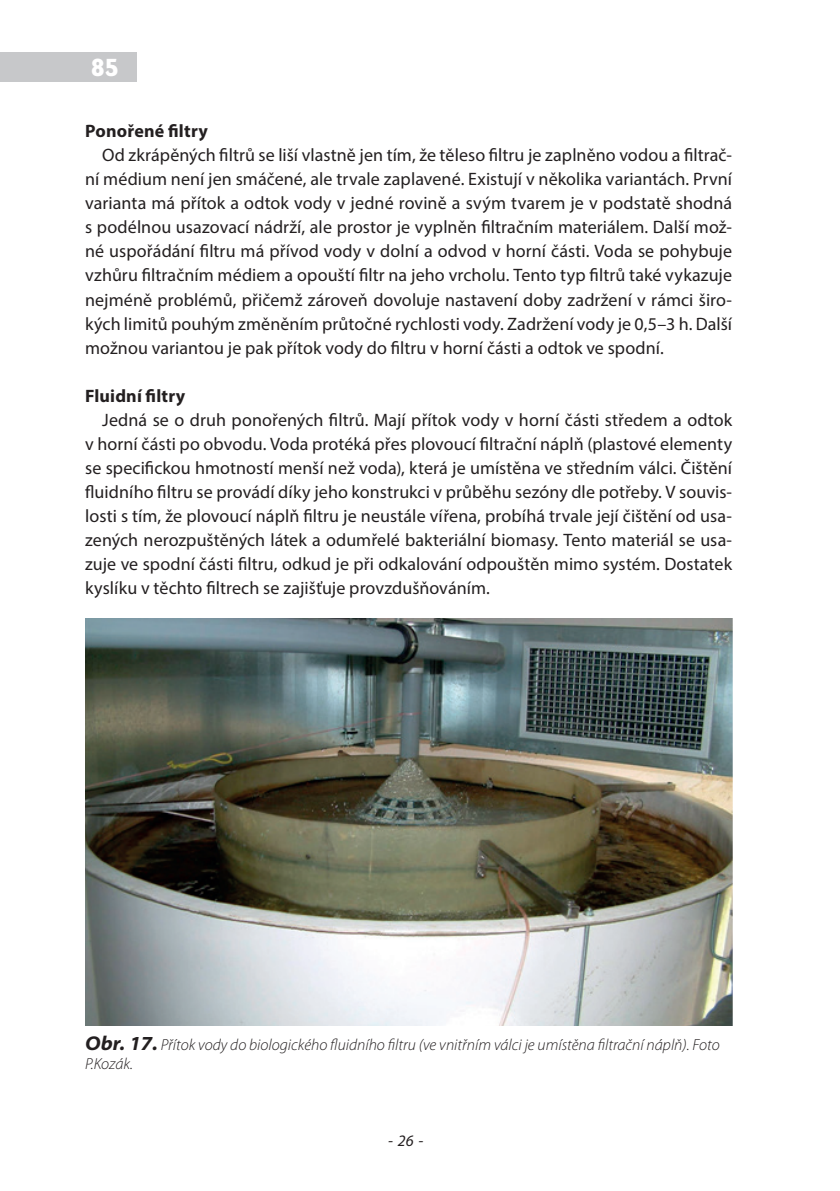
<style>
.page{position:relative;width:840px;height:1191px;background:#fff}
.page>*{position:absolute;margin:0;border:0;box-sizing:border-box;transform-origin:0 0}
.t1{font:700 24px "Dyna Grotesk DCE";color:#fff}
.Odstavec{font:18px/24px "Myriad Pro";letter-spacing:.005em;color:#231f20;text-align:justify}
.nadpis_5{font:700 18px "Myriad Pro";letter-spacing:.01em;color:#231f20}
.Popis{font:italic 300 16px/19.2px "Myriad Pro";color:#231f20}
.t2{font:italic 16px "Myriad Pro";color:#231f20}
.s1{font-weight:700;font-stretch:semi-expanded;font-size:20px}
</style>
<div class="page">
<div style="left:0;top:53px;width:136px;height:29px;background:#c7c8ca"></div>
<img style="left:85px;top:618px;width:646px;height:407px">
<h1 class="t1" style="left:91px;top:53px;width:28px">85</h1>
<p class="nadpis_5" style="left:85px;top:120px;width:124px">Ponořené filtry</p>
<p class="Odstavec" style="left:85px;top:143px;width:648px;text-indent:17px">Od zkrápěných filtrů se liší vlastně jen tím, že těleso filtru je zaplněno vodou a filtrač&shy;ní médium není jen smáčené, ale trvale zaplavené. Existují v několika variantách. První varianta má přítok a odtok vody v jedné rovině a svým tvarem je v podstatě shodná s podélnou usazovací nádrží, ale prostor je vyplněn filtračním materiálem. Další mož&shy;né uspořádání filtru má přívod vody v dolní a odvod v horní části. Voda se pohybuje vzhůru filtračním médiem a opouští filtr na jeho vrcholu. Tento typ filtrů také vykazuje nejméně problémů, přičemž zároveň dovoluje nastavení doby zadržení v rámci širo&shy;kých limitů pouhým změněním průtočné rychlosti vody. Zadržení vody je 0,5–3 h. Další možnou variantou je pak přítok vody do filtru v horní části a odtok ve spodní.</p>
<p class="nadpis_5" style="left:85px;top:384px;width:102px">Fluidní filtry</p>
<p class="Odstavec" style="left:85px;top:407px;width:648px;text-indent:17px">Jedná se o druh ponořených filtrů. Mají přítok vody v horní části středem a odtok v horní části po obvodu. Voda protéká přes plovoucí filtrační náplň (plastové elementy se specifickou hmotností menší než voda), která je umístěna ve středním válci. Čištění fluidního filtru se provádí díky jeho konstrukci v průběhu sezóny dle potřeby. V souvis&shy;losti s tím, že plovoucí náplň filtru je neustále vířena, probíhá trvale její čištění od usa&shy;zených nerozpuštěných látek a odumřelé bakteriální biomasy. Tento materiál se usa&shy;zuje ve spodní části filtru, odkud je při odkalování odpouštěn mimo systém. Dostatek kyslíku v těchto filtrech se zajišťuje provzdušňováním.</p>
<p class="Popis" style="left:85px;top:1034px;width:635px"><span class="s1">Obr. 17.</span> Přítok vody do biologického fluidního filtru (ve vnitřním válci je umístěna filtrační náplň). Foto<br>P.Kozák.</p>
<p class="t2" style="left:388px;top:1130px;width:37px">-26-</p>
</div>
